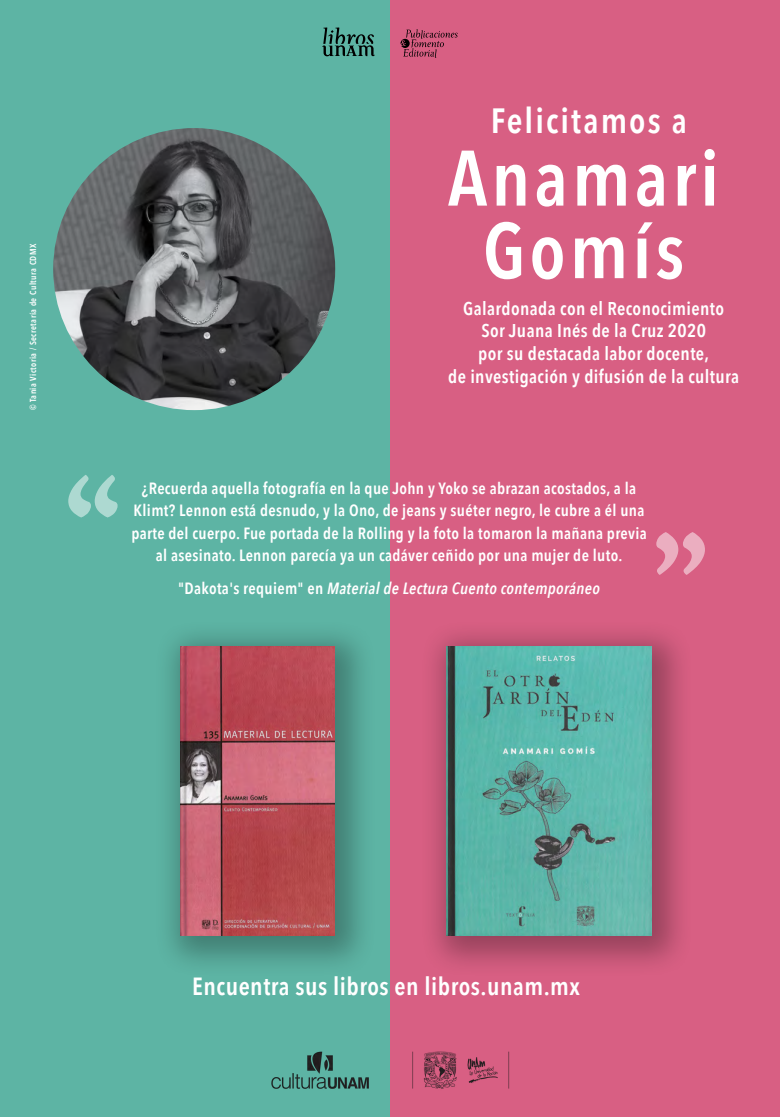
<style>
.page{position:relative;width:780px;height:1117px;background:#fff}
.page>*{position:absolute;margin:0;border:0;box-sizing:border-box;transform-origin:0 0}
.t1{font:700 163.12px "Athelas";color:#fff}
.t2{font:600 77.62px/72.5px "Avenir Next Condensed";letter-spacing:.05em;color:#fff;text-align:center}
.t3{font:600 35px "Avenir Next Condensed";letter-spacing:.06em;color:#fff}
.t4{font:600 24.75px "Avenir Next Condensed";letter-spacing:.02em;color:#fff}
.t5{font:600 18.5px/22.9px "Avenir Next Condensed";letter-spacing:.02em;color:#fff;text-align:center}
.t6{font:600 16.25px/22.5px "Avenir Next Condensed";letter-spacing:.02em;color:#fff;text-align:center}
.t7{font:italic 600 16.25px "Avenir Next Condensed";letter-spacing:.02em;color:#fff}
.t8{font:600 8.75px "Avenir Next Condensed";letter-spacing:.05em;color:#fff}
.s1{font-style:normal}
</style>
<div class="page">
<div style="left:0;top:0;width:390px;height:1116px;background:#5db4a4"></div>
<div style="left:390px;top:0;width:390px;height:1116px;background:#d85f83"></div>
<img style="left:271px;top:1051px;width:239px;height:38px">
<svg style="left:322px;top:27px;width:53px;height:29px"></svg>
<svg style="left:400px;top:29px;width:57px;height:29px"></svg>
<div style="left:154px;top:619px;width:223px;height:359px;background:#000;opacity:.3"></div>
<img style="left:180px;top:646px;width:154px;height:289px">
<div style="left:420px;top:619px;width:274px;height:359px;background:#000;opacity:.3"></div>
<img style="left:446px;top:646px;width:206px;height:289px">
<img style="left:53px;top:128px;width:282px;height:282px;border-radius:141px">
<p class="t8" style="left:26px;top:410px;width:168px;rotate:-90deg">© Tania Victoria / Secretaría de Cultura CDMX</p>
<h3 class="t3" style="left:491px;top:91px;width:198px">Felicitamos a</h3>
<h2 class="t2" style="left:448px;top:140px;width:273px">Anamari<br>Gomís</h2>
<p class="t5" style="left:448px;top:296px;width:292px">Galardonada con el Reconocimiento<br>Sor Juana Inés de la Cruz 2020<br>por su destacada labor docente,<br>de investigación y difusión de la cultura</p>
<h1 class="t1" style="left:60px;top:403px;width:64px">“</h1>
<p class="t6" style="left:131px;top:476px;width:517px">¿Recuerda aquella fotografía en la que John y Yoko se abrazan acostados, a la Klimt? Lennon está desnudo, y la Ono, de jeans y suéter negro, le cubre a él una parte del cuerpo. Fue portada de la Rolling y la foto la tomaron la mañana previa al asesinato. Lennon parecía ya un cadáver ceñido por una mujer de luto.</p>
<p class="t7" style="left:178px;top:578px;width:423px"><span class="s1">"Dakota's requiem" en</span> Material de Lectura Cuento contemporáneo</p>
<h1 class="t1" style="left:648px;top:460px;width:64px">”</h1>
<h3 class="t4" style="left:192px;top:964px;width:389px">Encuentra sus libros en libros.unam.mx</h3>
</div>
